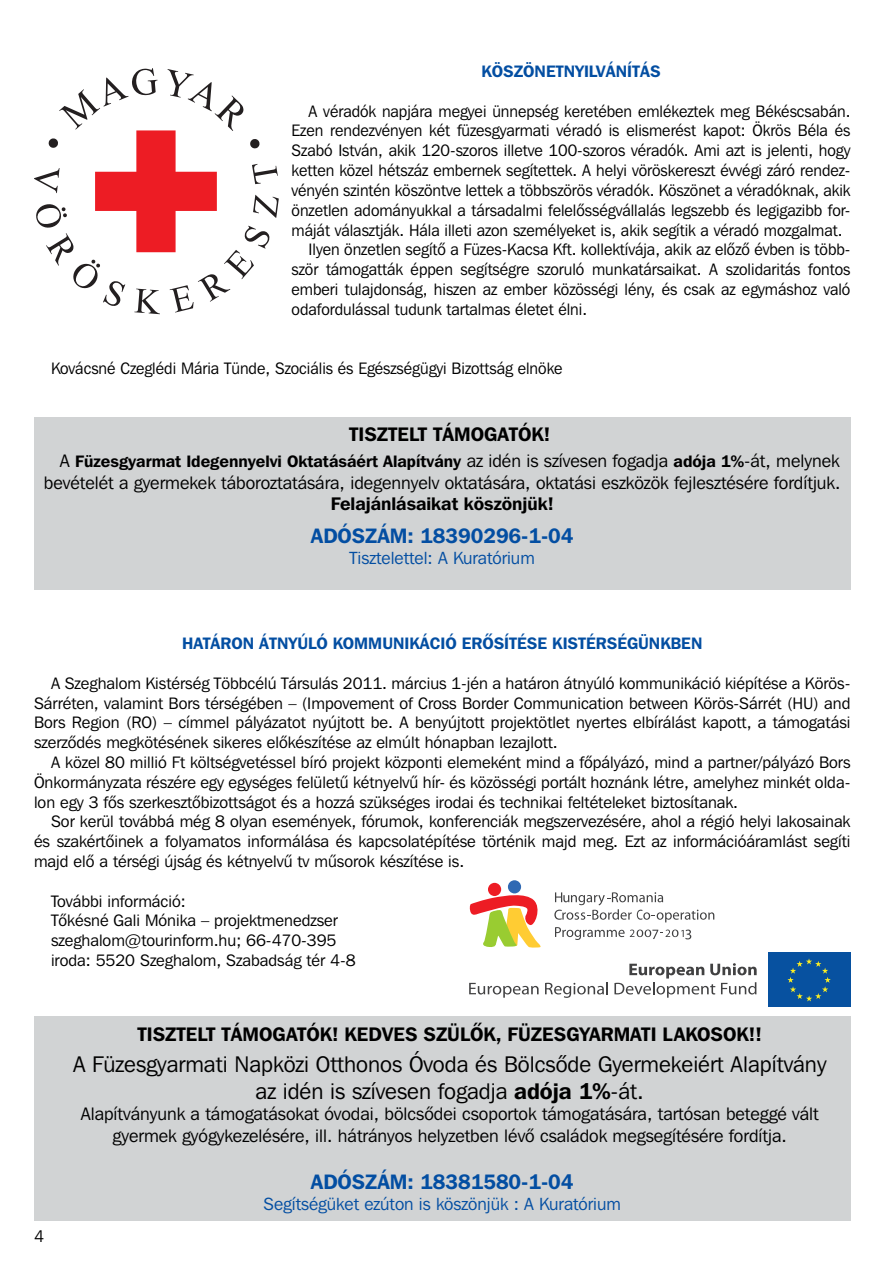
<style>
.page{position:relative;width:893px;height:1263px;background:#fff}
.page>*{position:absolute;margin:0;border:0;box-sizing:border-box;transform-origin:0 0}
.t1{font:22.5px/27px "Franklin Gothic Bk HU Book";color:#000;text-align:center}
.t2{font:20.85px "Franklin Gothic Demi HU Demi";color:#034ea2}
.t3{font:19.5px "Franklin Gothic Demi HU Demi";color:#000}
.t4{font:18.15px "Franklin Gothic Demi HU Demi";color:#000}
.t5{font:18px/21.6px "Franklin Gothic Bk HU Book";color:#000;text-align:center}
.t6{font:17.55px "Franklin Gothic Bk HU Book";color:#034ea2}
.t7{font:16.5px/19.8px "Franklin Gothic Bk HU Book";color:#000;text-align:justify}
.t8{font:16.5px "Franklin Gothic Demi HU Demi";color:#000}
.t9{font:16.5px "Franklin Gothic Demi HU Demi";color:#034ea2}
.s1{font-family:"Franklin Gothic Bk HU Book";font-size:18px}
.s2{font-family:"Franklin Gothic Demi HU Demi"}
</style>
<div class="page">
<div style="left:34px;top:417px;width:816px;height:173px;background:#d1d3d4"></div>
<svg style="left:34px;top:68px;width:245px;height:246px"></svg>
<div style="left:34px;top:1016px;width:816px;height:204px;background:#d1d3d4"></div>
<div style="left:768px;top:952px;width:82px;height:55px;background:#0751a0"></div>
<svg style="left:787px;top:958px;width:44px;height:43px"></svg>
<svg style="left:469px;top:983px;width:70px;height:15px"></svg>
<svg style="left:545px;top:982px;width:63px;height:16px"></svg>
<svg style="left:614px;top:963px;width:143px;height:35px"></svg>
<div style="left:508px;top:880px;width:13px;height:13px;background:#3069b3;border-radius:50%"></div>
<div style="left:488px;top:883px;width:13px;height:13px;background:#ed1c24;border-radius:50%"></div>
<svg style="left:469px;top:892px;width:72px;height:56px"></svg>
<svg style="left:554px;top:892px;width:160px;height:48px"></svg>
<p class="t9" style="left:481px;top:61px;width:181px">KÖSZÖNETNYILVÁNÍTÁS</p>
<p class="t7" style="left:309px;top:101px;width:543px">A véradók napjára megyei ünnepség keretében emlékeztek meg Békéscsabán.</p>
<p class="t7" style="left:292px;top:121px;width:560px">Ezen rendezvényen két füzesgyarmati véradó is elismerést kapot: Ökrös Béla és</p>
<p class="t7" style="left:292px;top:140px;width:560px">Szabó István, akik 120-szoros illetve 100-szoros véradók. Ami azt is jelenti, hogy</p>
<p class="t7" style="left:292px;top:160px;width:560px">ketten közel hétszáz embernek segítettek. A helyi vöröskereszt évvégi záró rendez-</p>
<p class="t7" style="left:292px;top:180px;width:560px">vényén szintén köszöntve lettek a többszörös véradók. Köszönet a véradóknak, akik</p>
<p class="t7" style="left:292px;top:200px;width:560px">önzetlen adományukkal a társadalmi felelôsségvállalás legszebb és legigazibb for-</p>
<p class="t7" style="left:292px;top:220px;width:552px">máját választják. Hála illeti azon személyeket is, akik segítik a véradó mozgalmat.</p>
<p class="t7" style="left:309px;top:239px;width:543px">Ilyen önzetlen segítô a Füzes-Kacsa Kft. kollektívája, akik az elôzô évben is több-</p>
<p class="t7" style="left:292px;top:259px;width:560px">ször támogatták éppen segítségre szoruló munkatársaikat. A szolidaritás fontos</p>
<p class="t7" style="left:292px;top:279px;width:560px">emberi tulajdonság, hiszen az ember közösségi lény, és csak az egymáshoz való</p>
<p class="t7" style="left:292px;top:299px;width:297px">odafordulással tudunk tartalmas életet élni.</p>
<p class="t7" style="left:51px;top:358px;width:513px">Kovácsné Czeglédi Mária Tünde, Szociális és Egészségügyi Bizottság elnöke</p>
<p class="t3" style="left:349px;top:422px;width:203px">TISZTELT TÁMOGATÓK!</p>
<p class="t8" style="left:60px;top:451px;width:781px"><span class="s1">A</span> FÜZESGYARMAT IDEGENNYELVI OKTATÁSÁÉRT ALAPÍTVÁNY <span class="s1">az idén is szívesen fogadja</span> ADÓJA 1%<span class="s1">-át, melynek</span></p>
<p class="t5" style="left:44px;top:471px;width:798px">bevételét a gyermekek táboroztatására, idegennyelv oktatására, oktatási eszközök fejlesztésére fordítjuk.</p>
<p class="t4" style="left:331px;top:493px;width:225px">FELAJÁNLÁSAIKAT KÖSZÖNJÜK!</p>
<p class="t2" style="left:311px;top:522px;width:264px">ADÓSZÁM: 18390296-1-04</p>
<p class="t6" style="left:350px;top:547px;width:187px">Tisztelettel: A Kuratórium</p>
<p class="t9" style="left:182px;top:633px;width:522px">HATÁRON ÁTNYÚLÓ KOMMUNIKÁCIÓ ERÔSÍTÉSE KISTÉRSÉGÜNKBEN</p>
<p class="t7" style="left:34px;top:673px;width:818px;text-indent:17px">A Szeghalom Kistérség Többcélú Társulás 2011. március 1-jén a határon átnyúló kommunikáció kiépítése a Körös-Sárréten, valamint Bors térségében – (Impovement of Cross Border Communication between Körös-Sárrét (HU) and Bors Region (RO) – címmel pályázatot nyújtott be. A benyújtott projektötlet nyertes elbírálást kapott, a támogatási szerzôdés megkötésének sikeres elôkészítése az elmúlt hónapban lezajlott.</p>
<p class="t7" style="left:34px;top:752px;width:818px;text-indent:17px">A közel 80 millió Ft költségvetéssel bíró projekt központi elemeként mind a fôpályázó, mind a partner/pályázó Bors Önkormányzata részére egy egységes felületû kétnyelvû hír- és közösségi portált hoznánk létre, amelyhez minkét olda&shy;lon egy 3 fôs szerkesztôbizottságot és a hozzá szükséges irodai és technikai feltételeket biztosítanak.</p>
<p class="t7" style="left:34px;top:811px;width:818px;text-indent:17px">Sor kerül továbbá még 8 olyan események, fórumok, konferenciák megszervezésére, ahol a régió helyi lakosainak és szakértôinek a folyamatos informálása és kapcsolatépítése történik majd meg. Ezt az információáramlást segíti majd elô a térségi újság és kétnyelvû tv mûsorok készítése is.</p>
<p class="t7" style="left:51px;top:891px;width:306px;text-align:left">További információ:<br>Tôkésné Gali Mónika – projektmenedzser szeghalom@tourinform.hu; 66-470-395 iroda: 5520 Szeghalom, Szabadság tér 4-8</p>
<p class="t7" style="left:34px;top:1226px;width:11px">4</p>
<p class="t3" style="left:138px;top:1021px;width:626px">TISZTELT TÁMOGATÓK! KEDVES SZÜLÔK, FÜZESGYARMATI LAKOSOK!!</p>
<h1 class="t1" style="left:73px;top:1050px;width:755px">A Füzesgyarmati Napközi Otthonos Óvoda és Bölcsôde Gyermekeiért Alapítvány az idén is szívesen fogadja <span class="s2">ADÓJA 1%</span>-át.</h1>
<p class="t5" style="left:81px;top:1103px;width:740px">Alapítványunk a támogatásokat óvodai, bölcsôdei csoportok támogatására, tartósan beteggé vált gyermek gyógykezelésére, ill. hátrányos helyzetben lévô családok megsegítésére fordítja.</p>
<p class="t2" style="left:311px;top:1168px;width:264px">ADÓSZÁM: 18381580-1-04</p>
<p class="t6" style="left:264px;top:1193px;width:359px">Segítségüket ezúton is köszönjük : A Kuratórium</p>
</div>
